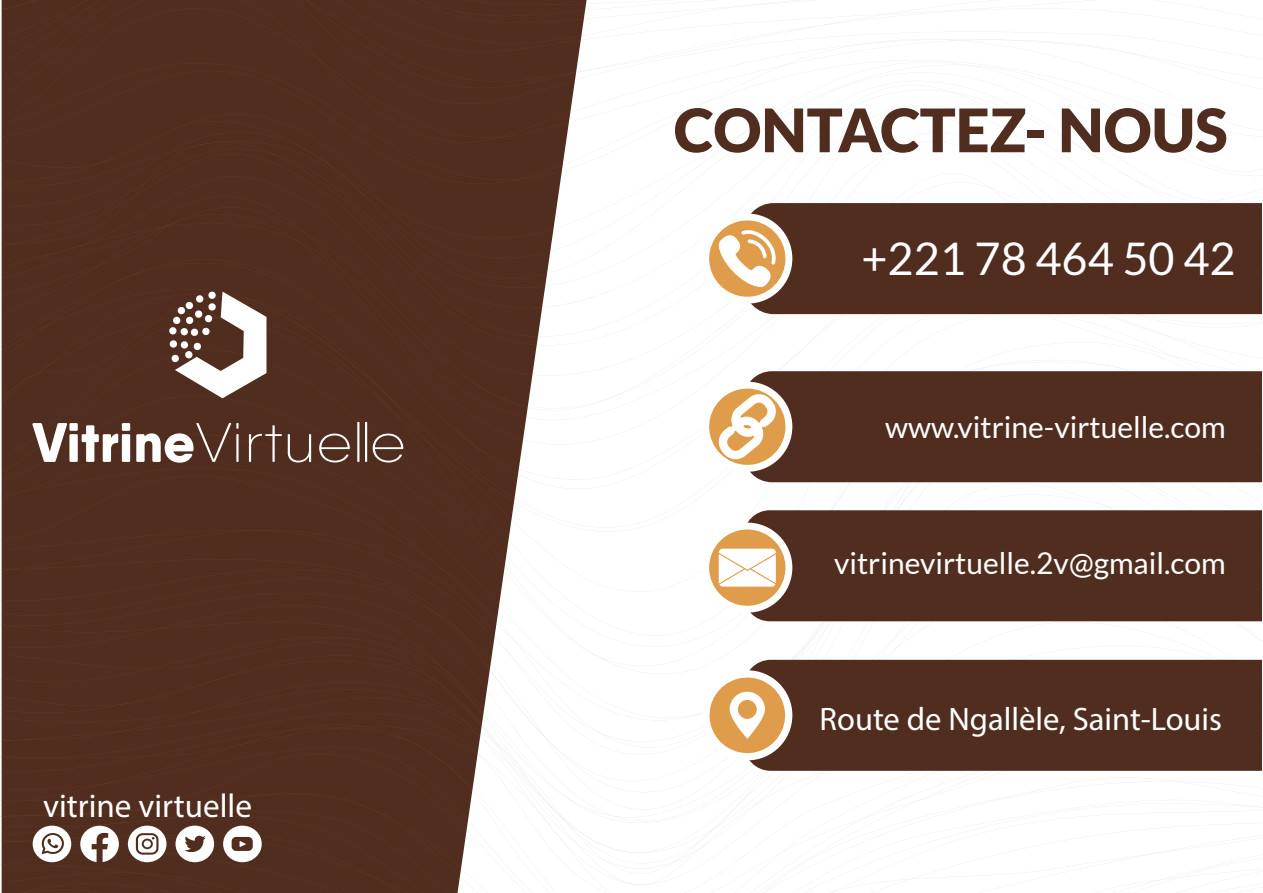
<style>
.page{position:relative;width:1263px;height:893px;background:#fff}
.page>*{position:absolute;margin:0;border:0;box-sizing:border-box;transform-origin:0 0}
.t1{font:900 60px "Lato";color:#502d1e}
.t2{font:45px "Lato";color:#fff}
.t3{font:33.15px "Myriad Pro";color:#fff}
.t4{font:32.55px "Myriad Pro";color:#fff}
.t5{font:30px "Lato";color:#fff}
</style>
<div class="page">
<div style="left:2px;top:0;width:584px;height:8px;background:#502d1e"></div>
<div style="left:2px;top:8px;width:584px;height:51px;background:#502d1e"></div>
<div style="left:2px;top:61px;width:584px;height:15px;background:#502d1e"></div>
<div style="left:2px;top:76px;width:574px;height:6px;background:#502d1e"></div>
<div style="left:2px;top:82px;width:573px;height:15px;background:#502d1e"></div>
<div style="left:2px;top:97px;width:571px;height:43px;background:#502d1e"></div>
<div style="left:2px;top:140px;width:565px;height:41px;background:#502d1e"></div>
<div style="left:2px;top:181px;width:559px;height:45px;background:#502d1e"></div>
<div style="left:2px;top:226px;width:582px;height:68px;background:#502d1e"></div>
<div style="left:2px;top:296px;width:571px;height:54px;background:#502d1e"></div>
<div style="left:2px;top:350px;width:534px;height:29px;background:#502d1e"></div>
<div style="left:2px;top:379px;width:530px;height:14px;background:#502d1e"></div>
<div style="left:2px;top:393px;width:528px;height:35px;background:#502d1e"></div>
<div style="left:2px;top:428px;width:523px;height:17px;background:#502d1e"></div>
<svg style="left:2px;top:445px;width:571px;height:35px;fill:#502d1e"></svg>
<div style="left:2px;top:480px;width:516px;height:14px;background:#502d1e"></div>
<div style="left:2px;top:494px;width:514px;height:11px;background:#502d1e"></div>
<div style="left:2px;top:505px;width:512px;height:17px;background:#502d1e"></div>
<div style="left:2px;top:522px;width:510px;height:24px;background:#502d1e"></div>
<div style="left:2px;top:546px;width:506px;height:15px;background:#502d1e"></div>
<div style="left:2px;top:561px;width:504px;height:7px;background:#502d1e"></div>
<svg style="left:2px;top:568px;width:547px;height:49px;fill:#502d1e"></svg>
<svg style="left:2px;top:617px;width:582px;height:32px;fill:#502d1e"></svg>
<div style="left:2px;top:649px;width:514px;height:53px;background:#502d1e"></div>
<svg style="left:2px;top:702px;width:533px;height:24px;fill:#502d1e"></svg>
<svg style="left:2px;top:726px;width:558px;height:44px;fill:#502d1e"></svg>
<svg style="left:2px;top:770px;width:573px;height:56px;fill:#502d1e"></svg>
<svg style="left:32px;top:423px;width:98px;height:39px"></svg>
<svg style="left:136px;top:423px;width:103px;height:40px"></svg>
<svg style="left:249px;top:425px;width:33px;height:37px"></svg>
<svg style="left:288px;top:434px;width:23px;height:28px"></svg>
<svg style="left:319px;top:434px;width:31px;height:28px"></svg>
<svg style="left:373px;top:434px;width:30px;height:28px"></svg>
<hr style="left:357px;top:422px;width:2px;height:40px;background:#fff">
<hr style="left:365px;top:422px;width:2px;height:40px;background:#fff">
<svg style="left:169px;top:291px;width:97px;height:107px"></svg>
<div style="left:750px;top:203px;width:512px;height:111px;background:#502d1e"></div>
<div style="left:750px;top:371px;width:512px;height:111px;background:#502d1e"></div>
<div style="left:747px;top:510px;width:515px;height:111px;background:#502d1e"></div>
<div style="left:749px;top:660px;width:513px;height:111px;background:#502d1e"></div>
<div style="left:702px;top:670px;width:90px;height:90px;background:#fff;border-radius:50%"></div>
<svg style="left:709px;top:677px;width:76px;height:76px"></svg>
<div style="left:738px;top:700px;width:19px;height:19px;background:#df9c4b;border-radius:50%"></div>
<div style="left:702px;top:214px;width:90px;height:90px;background:#fff;border-radius:50%"></div>
<svg style="left:709px;top:220px;width:76px;height:77px"></svg>
<div style="left:702px;top:382px;width:90px;height:90px;background:#fff;border-radius:50%"></div>
<svg style="left:709px;top:389px;width:76px;height:76px"></svg>
<div style="left:702px;top:523px;width:90px;height:90px;background:#fff;border-radius:50%"></div>
<svg style="left:709px;top:529px;width:76px;height:77px"></svg>
<svg style="left:0;top:826px;width:1180px;height:67px"></svg>
<p class="t3" style="left:43px;top:785px;width:210px">vitrine virtuelle</p>
<h1 class="t1" style="left:674px;top:95px;width:555px">CONTACTEZ- NOUS</h1>
<h2 class="t2" style="left:861px;top:234px;width:376px">+221 78 464 50 42</h2>
<p class="t5" style="left:885px;top:410px;width:342px">www.vitrine-virtuelle.com</p>
<p class="t5" style="left:834px;top:546px;width:393px">vitrinevirtuelle.2v@gmail.com</p>
<p class="t4" style="left:819px;top:699px;width:404px">Route de Ngallèle, Saint-Louis</p>
</div>
